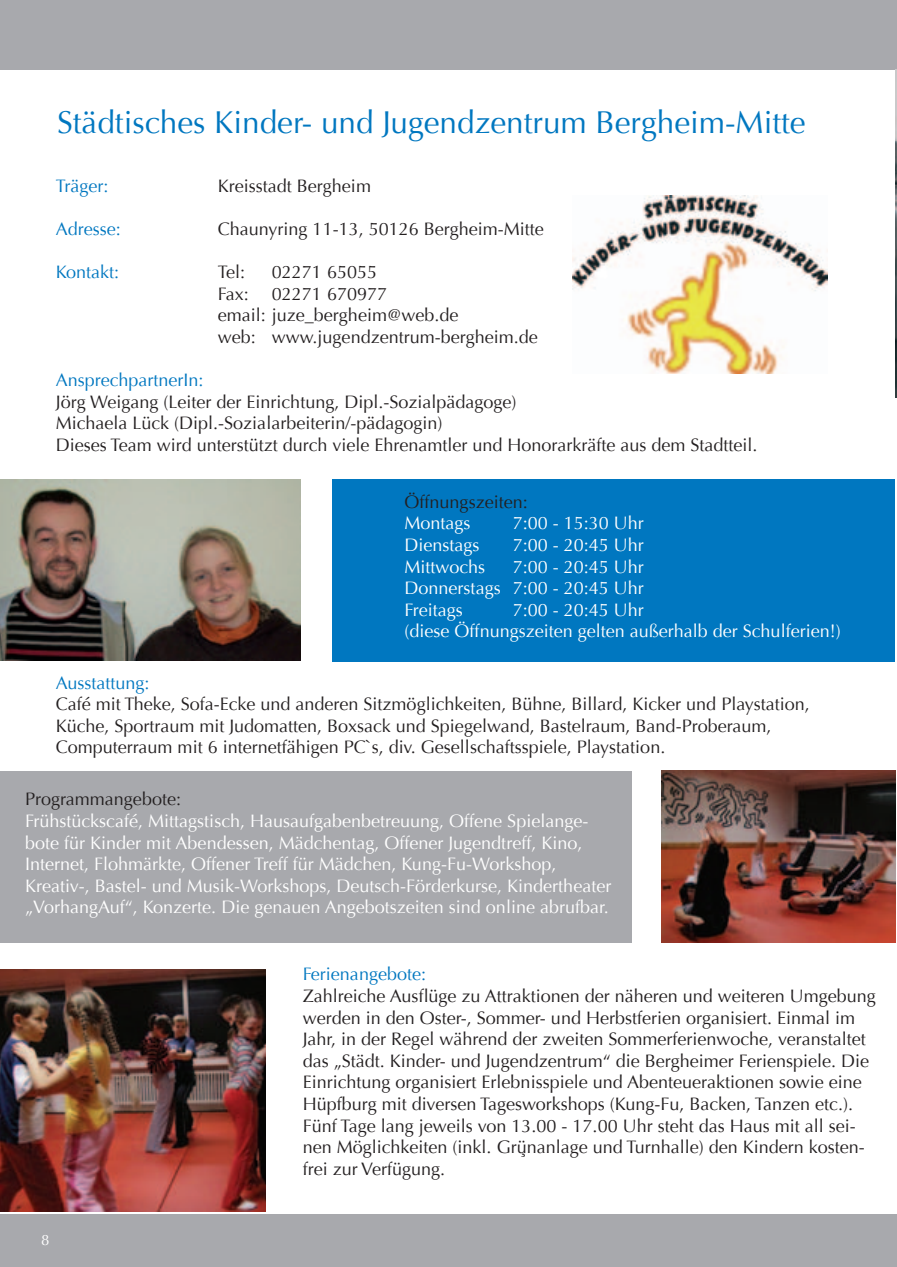
<style>
.page{position:relative;width:897px;height:1267px;background:#fff}
.page>*{position:absolute;margin:0;border:0;box-sizing:border-box;transform-origin:0 0}
.t1{font:31.5px "Optima";color:#0077c0}
.t2{font:18px/21.6px "Optima";color:#231f20}
.t3{font:18px/21.6px "Optima";color:#fff}
.t4{font:18px "Optima";color:#0077c0}
.t5{font:15px "Optima";color:#fff}
.s1{color:#0077c0}
.s2{color:#0072bc}
</style>
<div class="page">
<div style="left:0;top:0;width:895px;height:70px;background:#a8a9ad"></div>
<div style="left:0;top:1214px;width:895px;height:52px;background:#a8a9ad"></div>
<hr style="left:895px;top:0;width:1px;height:70px;background:#a8a9ad">
<hr style="left:895px;top:1214px;width:1px;height:52px;background:#a8a9ad">
<div style="left:332px;top:479px;width:563px;height:182px;background:#0077c0"></div>
<div style="left:0;top:770px;width:631px;height:172px;background:#a8a9ad"></div>
<img style="left:895px;top:70px;width:1px;height:327px">
<img style="left:661px;top:770px;width:234px;height:172px">
<img style="left:0;top:969px;width:266px;height:242px">
<img style="left:0;top:479px;width:300px;height:181px">
<img style="left:572px;top:195px;width:255px;height:178px">
<h1 class="t1" style="left:57px;top:104px;width:750px">Städtisches Kinder- und Jugendzentrum Bergheim-Mitte</h1>
<p class="t4" style="left:56px;top:175px;width:54px">Träger:</p>
<p class="t2" style="left:218px;top:175px;width:155px">Kreisstadt Bergheim</p>
<p class="t4" style="left:56px;top:218px;width:67px">Adresse:</p>
<p class="t2" style="left:218px;top:218px;width:327px">Chaunyring 11-13, 50126 Bergheim-Mitte</p>
<p class="t4" style="left:56px;top:261px;width:65px">Kontakt:</p>
<p class="t2" style="left:218px;top:261px;width:29px">Tel:</p>
<p class="t2" style="left:272px;top:261px;width:107px">02271 65055</p>
<p class="t2" style="left:218px;top:283px;width:33px">Fax:</p>
<p class="t2" style="left:218px;top:283px;width:321px;text-indent:54px">02271 670977<br>email: juze_bergheim@web.de<br>web: www.jugendzentrum-bergheim.de</p>
<p class="t4" style="left:56px;top:369px;width:149px">AnsprechpartnerIn:</p>
<p class="t2" style="left:56px;top:391px;width:703px">Jörg Weigang (Leiter der Einrichtung, Dipl.-Sozialpädagoge)<br>Michaela Lück (Dipl.-Sozialarbeiterin/-pädagogin)<br>Dieses Team wird unterstützt durch viele Ehrenamtler und Honorarkräfte aus dem Stadtteil.</p>
<p class="t2" style="left:404px;top:491px;width:125px">Öffnungszeiten:</p>
<p class="t3" style="left:404px;top:512px;width:68px">Montags</p>
<p class="t3" style="left:512px;top:512px;width:133px">7:00 - 15:30 Uhr</p>
<p class="t3" style="left:404px;top:534px;width:77px">Dienstags</p>
<p class="t3" style="left:512px;top:534px;width:133px">7:00 - 20:45 Uhr</p>
<p class="t3" style="left:404px;top:556px;width:82px">Mittwochs</p>
<p class="t3" style="left:404px;top:556px;width:241px;text-align:justify;text-indent:108px">7:00 - 20:45 Uhr Donnerstags 7:00 - 20:45 Uhr Freitags</p>
<p class="t3" style="left:404px;top:599px;width:437px;text-indent:108px">7:00 - 20:45 Uhr<br>(diese Öffnungszeiten gelten außerhalb der Schulferien!)</p>
<p class="t4" style="left:56px;top:672px;width:95px">Ausstattung:</p>
<p class="t2" style="left:56px;top:693px;width:755px">Café mit Theke, Sofa-Ecke und anderen Sitzmöglichkeiten, Bühne, Billard, Kicker und Playstation,<br>Küche, Sportraum mit Judomatten, Boxsack und Spiegelwand, Bastelraum, Band-Proberaum,<br>Computerraum mit 6 internetfähigen PC`s, div. Gesellschaftsspiele, Playstation.</p>
<p class="t2" style="left:25px;top:788px;width:157px">Programmangebote:</p>
<p class="t3" style="left:25px;top:810px;width:587px">Frühstückscafé, Mittagstisch, Hausaufgabenbetreuung, Offene Spielange&shy;bote für Kinder mit Abendessen, Mädchentag, Offener Jugendtreff, Kino, Internet, Flohmärkte, Offener Treff für Mädchen, Kung-Fu-Workshop, Kreativ-, Bastel- und Musik-Workshops, Deutsch-Förderkurse, Kindertheater „VorhangAuf“, Konzerte. Die genauen Angebotszeiten sind online abrufbar.</p>
<p class="t5" style="left:41px;top:1230px;width:10px">8</p>
<p class="t2" style="left:303px;top:963px;width:574px"><span class="s1">Ferienangebote</span><span class="s2">:<br></span>Zahlreiche Ausflüge zu Attraktionen der näheren und weiteren Umgebung werden in den Oster-, Sommer- und Herbstferien organisiert. Einmal im Jahr, in der Regel während der zweiten Sommerferienwoche, veranstaltet das „Städt. Kinder- und Jugendzentrum“ die Bergheimer Ferienspiele. Die Einrichtung organisiert Erlebnisspiele und Abenteueraktionen sowie eine Hüpfburg mit diversen Tagesworkshops (Kung-Fu, Backen, Tanzen etc.).<br>Fünf Tage lang jeweils von 13.00 - 17.00 Uhr steht das Haus mit all sei&shy;nen Möglichkeiten (inkl. Grü̧nanlage und Turnhalle) den Kindern kosten&shy;frei zur Verfügung.</p>
</div>
